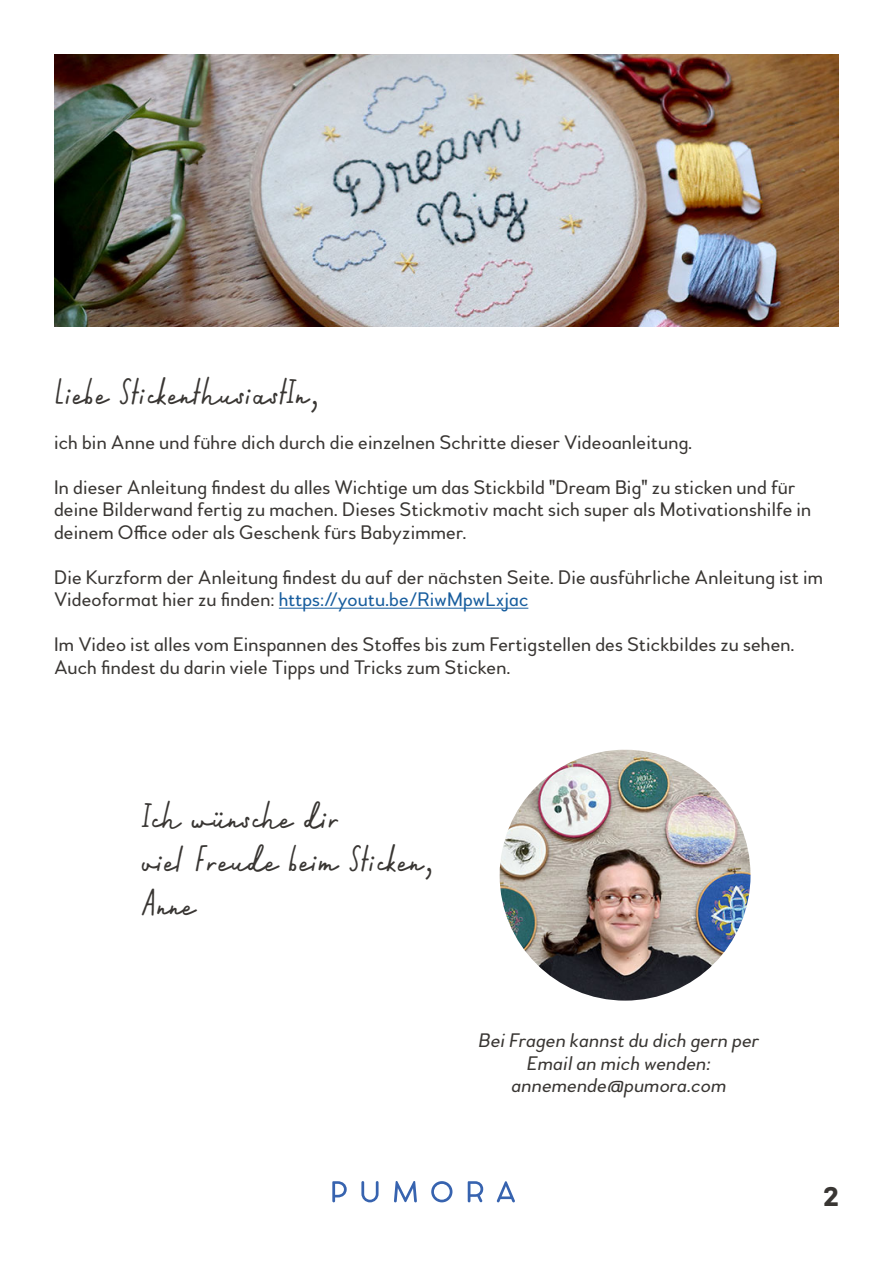
<style>
.page{position:relative;width:893px;height:1263px;background:#fff}
.page>*{position:absolute;margin:0;border:0;box-sizing:border-box;transform-origin:0 0}
.t1{font:36px "Calder Script";letter-spacing:.01em;color:#393633}
.t2{font:700 27px "Woodford Bourne";color:#393633}
.t3{font:19.5px/22.5px "Woodford Bourne";letter-spacing:.01em;color:#393633}
.t4{font:italic 19.5px/22.5px "Woodford Bourne";letter-spacing:.01em;color:#393633;text-align:center}
.s1{color:#175d9e}
</style>
<div class="page">
<svg style="left:431px;top:1181px;width:22px;height:21px"></svg>
<svg style="left:332px;top:1181px;width:15px;height:21px"></svg>
<svg style="left:361px;top:1181px;width:18px;height:21px"></svg>
<svg style="left:394px;top:1181px;width:23px;height:21px"></svg>
<svg style="left:468px;top:1181px;width:15px;height:21px"></svg>
<svg style="left:497px;top:1181px;width:18px;height:21px"></svg>
<hr style="left:279px;top:608px;width:249px;height:1px;background:#175d9e">
<img style="left:54px;top:54px;width:785px;height:272px">
<img style="left:500px;top:750px;width:250px;height:250px;border-radius:125px">
<p class="t1" style="left:54px;top:369px;width:268px">Liebe StickenthusiastIn,</p>
<p class="t3" style="left:54px;top:431px;width:640px">ich bin Anne und führe dich durch die einzelnen Schritte dieser Videoanleitung.</p>
<p class="t3" style="left:54px;top:476px;width:759px">In dieser Anleitung findest du alles Wichtige um das Stickbild "Dream Big" zu sticken und für deine Bilderwand fertig zu machen. Dieses Stickmotiv macht sich super als Motivationshilfe in deinem Office oder als Geschenk fürs Babyzimmer.</p>
<p class="t3" style="left:54px;top:566px;width:770px">Die Kurzform der Anleitung findest du auf der nächsten Seite. Die ausführliche Anleitung ist im<br>Videoformat hier zu finden: <span class="s1">https://youtu.be/RiwMpwLxjac</span></p>
<p class="t3" style="left:54px;top:634px;width:742px">Im Video ist alles vom Einspannen des Stoffes bis zum Fertigstellen des Stickbildes zu sehen.<br>Auch findest du darin viele Tipps und Tricks zum Sticken.</p>
<p class="t1" style="left:140px;top:794px;width:200px">Ich wünsche dir</p>
<p class="t1" style="left:140px;top:837px;width:296px">viel Freude beim Sticken,</p>
<p class="t1" style="left:140px;top:880px;width:55px">Anne</p>
<p class="t4" style="left:479px;top:1029px;width:282px">Bei Fragen kannst du dich gern per<br>Email an mich wenden:</p>
<p class="t4" style="left:511px;top:1074px;width:216px">annemende@pumora.com</p>
<h2 class="t2" style="left:823px;top:1181px;width:17px">2</h2>
</div>
